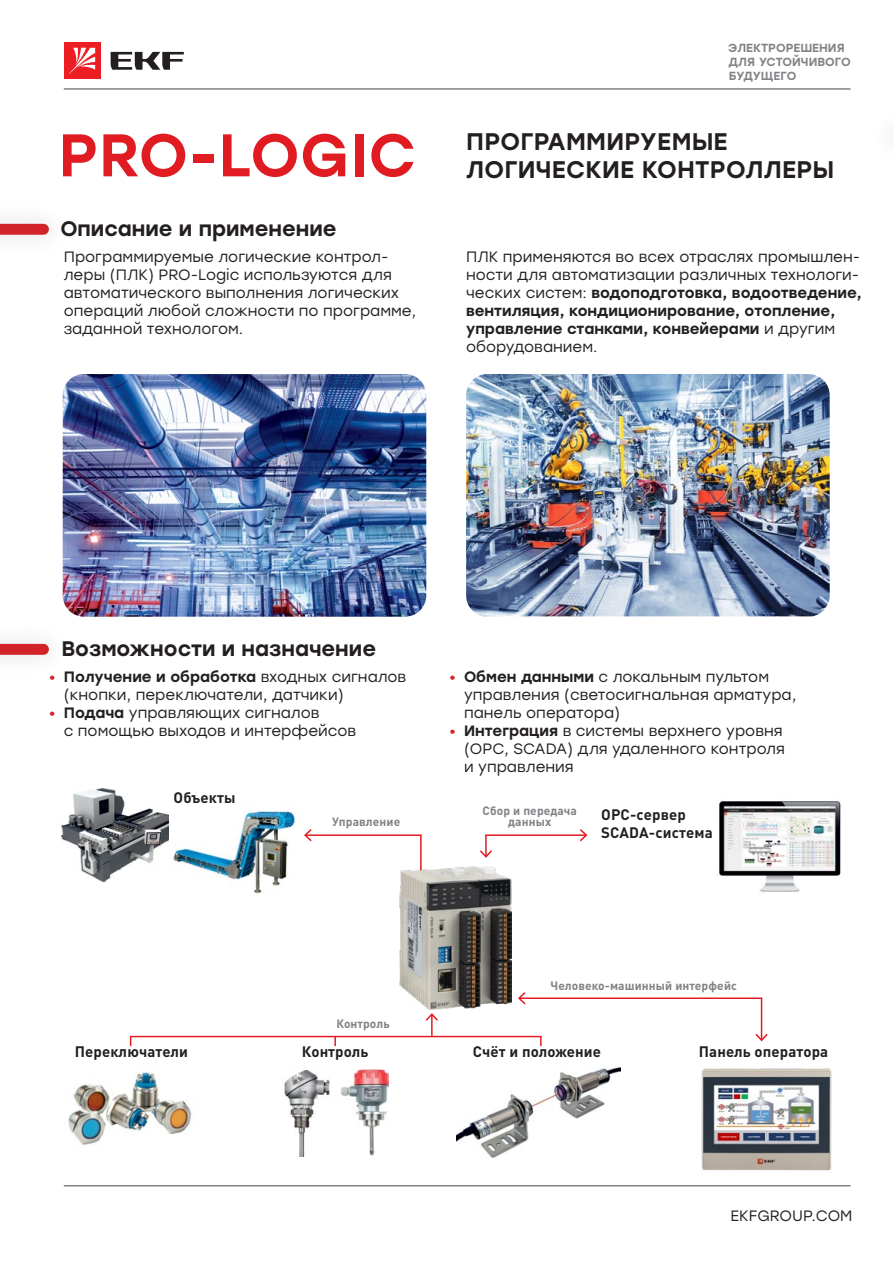
<style>
.page{position:relative;width:893px;height:1263px;background:#fff}
.page>*{position:absolute;margin:0;border:0;box-sizing:border-box;transform-origin:0 0}
.t1{font:500 60px "Stolzl";letter-spacing:.01em;color:#e11b22}
.t2{font:500 24px "Stolzl";letter-spacing:.01em;color:#231f20}
.Текст{font:500 21px "Stolzl";color:#231f20}
.Текст-2{font:15px/18px "Stolzl";color:#231f20}
.t3{font:700 15px "DIN Pro";letter-spacing:.01em;color:#231f20}
.Текст-3{font:15px "Stolzl";color:#d2232a}
.t4{font:700 12px/10.5px "DIN Pro";letter-spacing:.01em;color:#808285;text-align:center}
.t5{font:500 11.7px/14.1px "Stolzl";color:#808285}
.s1{font-weight:500}
</style>
<div class="page">
<svg style="left:111px;top:52px;width:73px;height:18px"></svg>
<div style="left:64px;top:43px;width:36px;height:36px;background:#ed1d24"></div>
<svg style="left:69px;top:48px;width:26px;height:26px"></svg>
<hr style="left:64px;top:88px;width:786px;height:2px;background:#808285">
<hr style="left:64px;top:1185px;width:786px;height:1px;background:#808285">
<svg style="left:0;top:224px;width:49px;height:11px"></svg>
<svg style="left:0;top:644px;width:49px;height:11px"></svg>
<img style="left:63px;top:374px;width:363px;height:243px">
<img style="left:466px;top:374px;width:364px;height:242px">
<img style="left:62px;top:789px;width:107px;height:92px">
<img style="left:173px;top:811px;width:122px;height:83px">
<img style="left:719px;top:801px;width:122px;height:91px">
<img style="left:68px;top:1072px;width:124px;height:73px">
<img style="left:284px;top:1071px;width:46px;height:86px">
<img style="left:340px;top:1069px;width:48px;height:87px">
<img style="left:457px;top:1067px;width:164px;height:91px">
<img style="left:701px;top:1068px;width:131px;height:103px">
<hr style="left:305px;top:834px;width:117px;height:2px;background:#e11b22">
<svg style="left:304px;top:829px;width:9px;height:13px"></svg>
<hr style="left:519px;top:997px;width:243px;height:2px;background:#e11b22">
<svg style="left:518px;top:992px;width:9px;height:13px"></svg>
<hr style="left:130px;top:1036px;width:412px;height:1px;background:#e11b22">
<hr style="left:485px;top:834px;width:101px;height:2px;background:#e11b22">
<svg style="left:578px;top:829px;width:10px;height:13px"></svg>
<hr style="left:420px;top:835px;width:2px;height:36px;background:#e11b22">
<hr style="left:761px;top:998px;width:1px;height:42px;background:#e11b22">
<svg style="left:755px;top:1032px;width:13px;height:10px"></svg>
<hr style="left:485px;top:835px;width:2px;height:22px;background:#e11b22">
<svg style="left:480px;top:849px;width:12px;height:9px"></svg>
<hr style="left:431px;top:1014px;width:2px;height:22px;background:#e11b22">
<svg style="left:425px;top:1013px;width:13px;height:9px"></svg>
<svg style="left:334px;top:1037px;width:2px;height:9px"></svg>
<svg style="left:540px;top:1036px;width:2px;height:10px"></svg>
<img style="left:399px;top:866px;width:113px;height:144px">
<p class="t1" style="left:58px;top:112px;width:359px">PRO-LOGIC</p>
<p class="Текст" style="left:60px;top:214px;width:278px">Описание и применение</p>
<p class="Текст-2" style="left:64px;top:247px;width:354px">Программируемые логические контрол&shy;леры (ПЛК) PRO-Logic используются для автоматического выполнения логических операций любой сложности по программе, заданной технологом.</p>
<p class="t5" style="left:728px;top:40px;width:124px">ЭЛЕКТРОРЕШЕНИЯ<br>ДЛЯ УСТОЙЧИВОГО<br>БУДУЩЕГО</p>
<p class="t2" style="left:466px;top:124px;width:263px">ПРОГРАММИРУЕМЫЕ</p>
<p class="t2" style="left:466px;top:153px;width:369px">ЛОГИЧЕСКИЕ КОНТРОЛЛЕРЫ</p>
<p class="Текст-2" style="left:466px;top:247px;width:397px">ПЛК применяются во всех отраслях промышлен&shy;ности для автоматизации различных технологи&shy;ческих систем: <span class="s1">водоподготовка, водоотведение, вентиляция, кондиционирование, отопление, управление станками, конвейерами</span> и другим оборудованием.</p>
<p class="Текст" style="left:61px;top:634px;width:316px">Возможности и назначение</p>
<p class="Текст-3" style="left:49px;top:666px;width:8px">•</p>
<p class="Текст-3" style="left:49px;top:702px;width:8px">•</p>
<p class="Текст-2" style="left:64px;top:667px;width:344px"><span class="s1">Получение и обработка</span> входных сигналов (кнопки, переключатели, датчики)<br><span class="s1">Подача</span> управляющих сигналов<br>с помощью выходов и интерфейсов</p>
<p class="Текст-2" style="left:464px;top:667px;width:334px"><span class="s1">Обмен данными</span> с локальным пультом управления (светосигнальная арматура, панель оператора)<br><span class="s1">Интеграция</span> в системы верхнего уровня (OPC, SCADA) для удаленного контроля и управления</p>
<p class="Текст-3" style="left:449px;top:666px;width:8px">•</p>
<p class="Текст-3" style="left:449px;top:720px;width:8px">•</p>
<p class="t3" style="left:174px;top:785px;width:63px">Объекты</p>
<p class="t4" style="left:332px;top:815px;width:70px">Управление</p>
<p class="t4" style="left:483px;top:804px;width:96px">Сбор и передача данных</p>
<p class="t3" style="left:601px;top:802px;width:86px">OPC-сервер</p>
<p class="t3" style="left:601px;top:820px;width:113px">SCADA-система</p>
<p class="t4" style="left:336px;top:1017px;width:55px">Контроль</p>
<p class="t4" style="left:551px;top:979px;width:188px">Человеко-машинный интерфейс</p>
<p class="t3" style="left:75px;top:1039px;width:115px">Переключатели</p>
<p class="t3" style="left:302px;top:1039px;width:68px">Контроль</p>
<p class="t3" style="left:473px;top:1039px;width:130px">Счёт и положение</p>
<p class="t3" style="left:699px;top:1039px;width:131px">Панель оператора</p>
<p class="Текст-2" style="left:730px;top:1206px;width:124px">EKFGROUP.COM</p>
</div>
